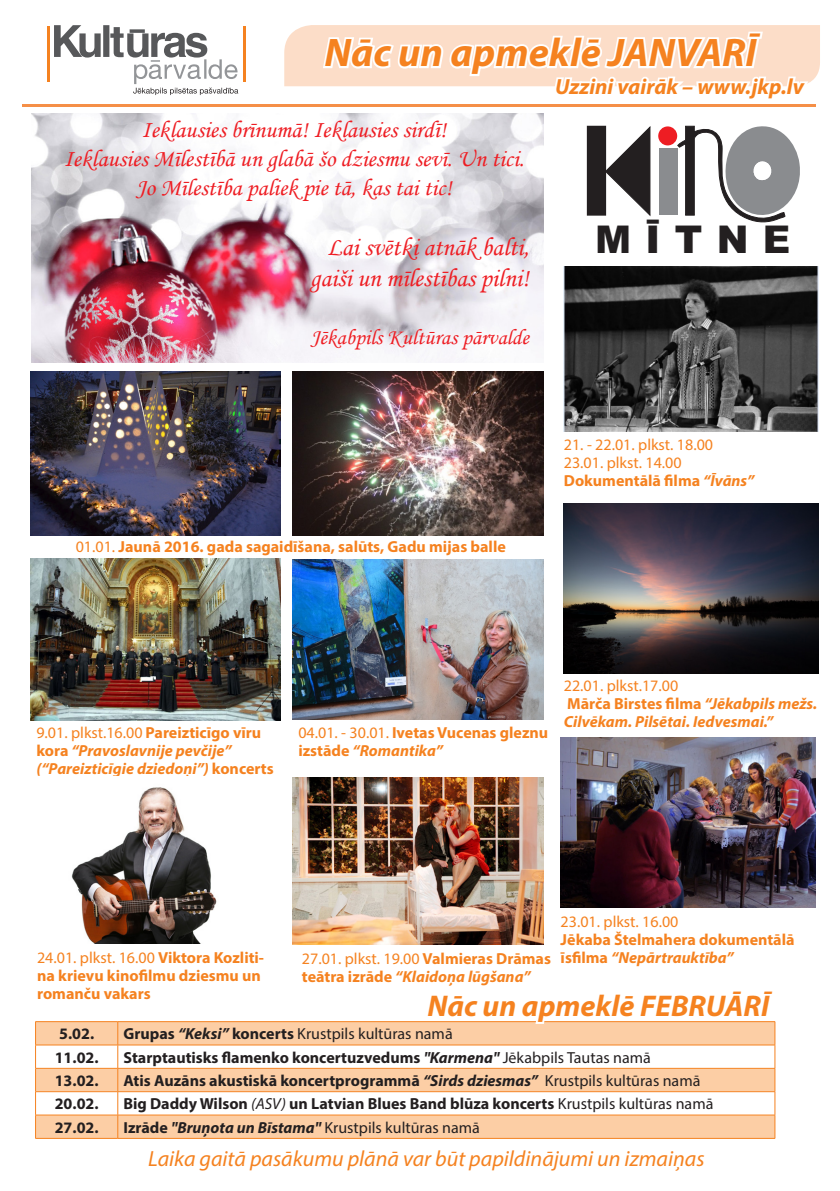
<style>
.page{position:relative;width:840px;height:1191px;background:#fff}
.page>*{position:absolute;margin:0;border:0;box-sizing:border-box;transform-origin:0 0}
.t1{font:italic 700 40px "Myriad Pro";color:#f58220}
.t2{font:900 38.2px "Arial";letter-spacing:.375em;color:#231f20}
.t3{font:italic 700 30px "Myriad Pro";color:#f58220}
.t4{font:26px "Monotype Corsiva";color:#ee1d23}
.t5{font:24px "Monotype Corsiva";color:#ee1d23}
.t6{font:italic 22px "Myriad Pro";color:#f58220}
.t7{font:22px "Monotype Corsiva";color:#ee1d23}
.t8{font:italic 700 22px "Myriad Pro";color:#f58220}
.t9{font:700 16px/18px "Myriad Pro";color:#f58220}
.t10{font:700 16px "Myriad Pro";color:#231f20}
.t11{font:italic 700 16px/18px "Myriad Pro";color:#f58220}
.t12{font:16px "Myriad Pro";color:#231f20}
.t13{font:16px "Myriad Pro";color:#f58220}
.s1{font-weight:400}
.s2{font-style:italic}
.s3{font-weight:400;font-style:normal}
.s4{font-style:normal}
.s5{font-weight:700}
.s6{font-weight:700;font-style:italic}
.s7{font-weight:400;font-style:italic}
</style>
<div class="page">
<img style="left:30px;top:372px;width:251px;height:163px">
<div style="left:36px;top:1022px;width:387px;height:116px;background:#fccea5"></div>
<svg style="left:36px;top:1045px;width:387px;height:69px"></svg>
<hr style="left:35px;top:1068px;width:83px;height:1px;background:#f58220">
<hr style="left:118px;top:1068px;width:656px;height:1px;background:#f58220">
<hr style="left:35px;top:1091px;width:83px;height:1px;background:#f58220">
<hr style="left:118px;top:1091px;width:656px;height:1px;background:#f58220">
<hr style="left:35px;top:1114px;width:83px;height:1px;background:#f58220">
<hr style="left:118px;top:1114px;width:656px;height:1px;background:#f58220">
<hr style="left:35px;top:1138px;width:83px;height:1px;background:#f58220">
<hr style="left:118px;top:1138px;width:656px;height:1px;background:#f58220">
<hr style="left:35px;top:1021px;width:83px;height:1px;background:#f58220">
<svg style="left:35px;top:1022px;width:1px;height:116px"></svg>
<hr style="left:118px;top:1021px;width:656px;height:1px;background:#f58220">
<svg style="left:117px;top:1022px;width:1px;height:116px"></svg>
<hr style="left:35px;top:1044px;width:83px;height:1px;background:#f58220">
<hr style="left:118px;top:1044px;width:656px;height:1px;background:#f58220">
<svg style="left:423px;top:935px;width:353px;height:203px"></svg>
<svg style="left:54px;top:25px;width:184px;height:70px"></svg>
<hr style="left:47px;top:26px;width:2px;height:56px;background:#f58220">
<hr style="left:243px;top:26px;width:3px;height:56px;background:#f58220">
<hr style="left:23px;top:104px;width:792px;height:3px;background:#f58f47">
<svg style="left:284px;top:25px;width:535px;height:217px"></svg>
<img style="left:32px;top:114px;width:511px;height:249px">
<img style="left:292px;top:372px;width:251px;height:164px">
<img style="left:563px;top:266px;width:255px;height:165px">
<img style="left:30px;top:559px;width:251px;height:161px">
<img style="left:292px;top:559px;width:251px;height:161px">
<img style="left:71px;top:787px;width:146px;height:156px">
<img style="left:292px;top:777px;width:251px;height:167px">
<img style="left:563px;top:504px;width:255px;height:169px">
<img style="left:560px;top:738px;width:255px;height:170px">
<p class="t1" style="left:324px;top:27px;width:433px">Nāc un apmeklē JANVARĪ</p>
<p class="t8" style="left:554px;top:72px;width:250px">Uzzini vairāk – www.jkp.lv</p>
<p class="t5" style="left:141px;top:115px;width:306px">Ieklausies brīnumā! Ieklausies sirdī!</p>
<p class="t5" style="left:64px;top:144px;width:461px">Ieklausies Mīlestībā un glabā šo dziesmu sevī. Un tici.</p>
<p class="t5" style="left:136px;top:173px;width:317px">Jo Mīlestība paliek pie tā, kas tai tic!</p>
<p class="t4" style="left:327px;top:231px;width:203px">Lai svētki atnāk balti,</p>
<p class="t4" style="left:310px;top:262px;width:220px">gaiši un mīlestības pilni!</p>
<p class="t7" style="left:310px;top:323px;width:220px">Jēkabpils Kultūras pārvalde</p>
<p class="t2" style="left:595px;top:211px;width:196px">MĪTNE</p>
<p class="t9" style="left:76px;top:537px;width:431px"><span class="s1">01.01.</span> Jaunā 2016. gada sagaidīšana, salūts, Gadu mijas balle</p>
<p class="t13" style="left:563px;top:435px;width:151px">21. - 22.01. plkst. 18.00</p>
<p class="t13" style="left:563px;top:453px;width:119px">23.01. plkst. 14.00</p>
<p class="t9" style="left:563px;top:471px;width:192px">Dokumentālā filma <span class="s2">“Īvāns”</span></p>
<p class="t11" style="left:36px;top:723px;width:239px"><span class="s3">9.01. plkst.16.00</span> <span class="s4">Pareizticīgo vīru kora</span> “Pravoslavnije pevčije” (“Pareizticīgie dziedoņi”) <span class="s4">koncerts</span></p>
<p class="t9" style="left:298px;top:723px;width:251px"><span class="s1">04.01. - 30.01.</span> Ivetas Vucenas gleznu izstāde <span class="s2">“Romantika”</span></p>
<p class="t13" style="left:563px;top:676px;width:116px">22.01. plkst.17.00</p>
<p class="t11" style="left:563px;top:694px;width:255px"><span class="s4">Mārča Birstes filma</span> “Jēkabpils mežs.<br>Cilvēkam. Pilsētai. Iedvesmai.”</p>
<p class="t13" style="left:560px;top:912px;width:119px">23.01. plkst. 16.00</p>
<p class="t9" style="left:560px;top:930px;width:235px">Jēkaba Štelmahera dokumentālā īsfilma <span class="s2">“Nepārtrauktība”</span></p>
<p class="t9" style="left:37px;top:947px;width:228px"><span class="s1">24.01. plkst. 16.00</span> Viktora Kozliti&shy;na krievu kinofilmu dziesmu un romanču vakars</p>
<p class="t9" style="left:302px;top:949px;width:250px"><span class="s1">27.01. plkst. 19.00</span> Valmieras Drāmas teātra izrāde <span class="s2">“Klaidoņa lūgšana”</span></p>
<p class="t3" style="left:427px;top:986px;width:343px">Nāc un apmeklē FEBRUĀRĪ</p>
<p class="t10" style="left:59px;top:1023px;width:36px">5.02.</p>
<p class="t12" style="left:123px;top:1024px;width:330px"><span class="s5">Grupas</span> <span class="s6">“Keksi”</span> <span class="s5">koncerts</span> Krustpils kultūras namā</p>
<p class="t10" style="left:55px;top:1046px;width:45px">11.02.</p>
<p class="t10" style="left:123px;top:1046px;width:528px">Starptautisks flamenko koncertuzvedums <span class="s2">"Karmena"</span> <span class="s1">Jēkabpils Tautas namā</span></p>
<p class="t10" style="left:55px;top:1070px;width:45px">13.02.</p>
<p class="t10" style="left:123px;top:1070px;width:578px">Atis Auzāns akustiskā koncertprogrammā <span class="s2">“Sirds dziesmas”</span> <span class="s1">Krustpils kultūras namā</span></p>
<p class="t10" style="left:55px;top:1093px;width:45px">20.02.</p>
<p class="t10" style="left:123px;top:1093px;width:591px">Big Daddy Wilson <span class="s7">(ASV)</span> un Latvian Blues Band blūza koncerts <span class="s1">Krustpils kultūras namā</span></p>
<p class="t10" style="left:55px;top:1116px;width:45px">27.02.</p>
<p class="t12" style="left:123px;top:1117px;width:358px"><span class="s5">Izrāde</span> <span class="s6">"Bruņota un Bīstama"</span> Krustpils kultūras namā</p>
<p class="t6" style="left:148px;top:1144px;width:557px">Laika gaitā pasākumu plānā var būt papildinājumi un izmaiņas</p>
</div>
